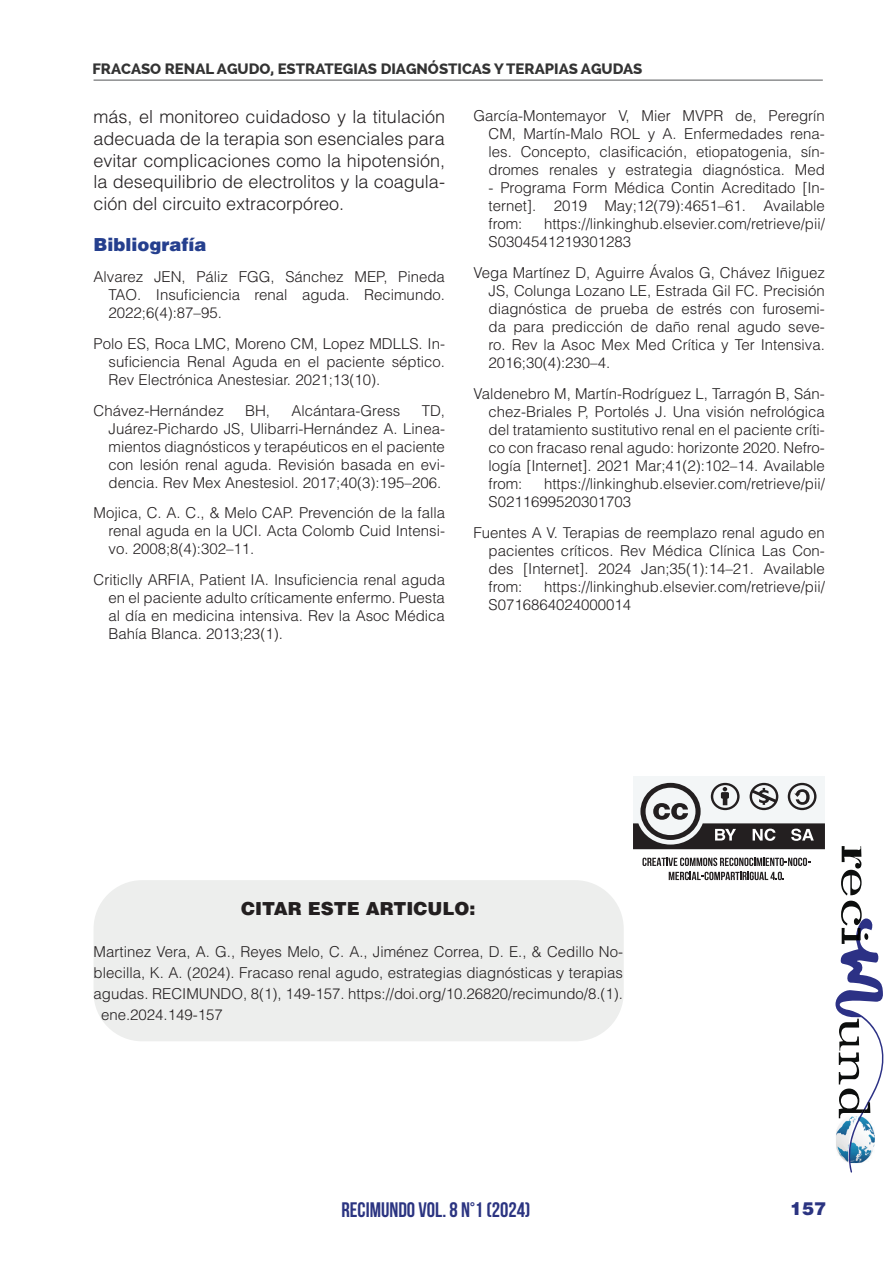
<style>
.page{position:relative;width:893px;height:1263px;background:#fff}
.page>*{position:absolute;margin:0;border:0;box-sizing:border-box;transform-origin:0 0}
.t1{font:700 21px "Bebas Neue";color:#2b3481}
.t2{font:300 18px/21.6px "Helvetica LT Std";color:#231f20;text-align:justify}
.t3{font:900 18px "Helvetica LT Std";color:#231f20}
.t4{font:900 18px "Helvetica LT Std";color:#253f8e}
.t5{font:900 18px "Helvetica LT Std";color:#2b3481}
.t6{font:300 15px/18px "Helvetica LT Std";color:#231f20;text-align:justify}
.t7{font:800 15px "Raleway";color:#333}
</style>
<div class="page">
<hr style="left:94px;top:80px;width:729px;height:1px;background:#545557">
<svg style="left:841px;top:846px;width:20px;height:49px"></svg>
<svg style="left:835px;top:901px;width:49px;height:272px"></svg>
<svg style="left:642px;top:858px;width:168px;height:8px"></svg>
<svg style="left:669px;top:872px;width:115px;height:8px"></svg>
<div style="left:633px;top:776px;width:192px;height:73px;background:#f3f6f7"></div>
<svg style="left:633px;top:783px;width:192px;height:66px"></svg>
<div style="left:94px;top:880px;width:530px;height:161px;background:#edeeed;border-radius:49px"></div>
<p class="t7" style="left:92px;top:60px;width:551px">FRACASO RENAL AGUDO, ESTRATEGIAS DIAGNÓSTICAS Y TERAPIAS AGUDAS</p>
<p class="t2" style="left:94px;top:106px;width:353px">más, el monitoreo cuidadoso y la titulación adecuada de la terapia son esenciales para evitar complicaciones como la hipotensión, la desequilibrio de electrolitos y la coagula&shy;ción del circuito extracorpóreo.</p>
<p class="t4" style="left:94px;top:233px;width:115px">Bibliografía</p>
<p class="t6" style="left:109px;top:268px;width:338px;text-indent:-15px">Alvarez JEN, Páliz FGG, Sánchez MEP, Pineda TAO. Insuficiencia renal aguda. Recimundo.<br>2022;6(4):87–95.</p>
<p class="t6" style="left:109px;top:334px;width:338px;text-indent:-15px">Polo ES, Roca LMC, Moreno CM, Lopez MDLLS. In&shy;suficiencia Renal Aguda en el paciente séptico.<br>Rev Electrónica Anestesiar. 2021;13(10).</p>
<p class="t6" style="left:94px;top:401px;width:132px">Chávez-Hernández</p>
<p class="t6" style="left:245px;top:401px;width:27px">BH,</p>
<p class="t6" style="left:291px;top:401px;width:110px">Alcántara-Gress</p>
<p class="t6" style="left:109px;top:401px;width:338px;text-indent:313px">TD, Juárez-Pichardo JS, Ulibarri-Hernández A. Linea&shy;mientos diagnósticos y terapéuticos en el paciente con lesión renal aguda. Revisión basada en evi&shy;dencia. Rev Mex Anestesiol. 2017;40(3):195–206.</p>
<p class="t6" style="left:109px;top:504px;width:338px;text-indent:-15px">Mojica, C. A. C., &amp; Melo CAP. Prevención de la falla renal aguda en la UCI. Acta Colomb Cuid Intensi&shy;vo. 2008;8(4):302–11.</p>
<p class="t6" style="left:109px;top:571px;width:338px;text-indent:-15px">Criticlly ARFIA, Patient IA. Insuficiencia renal aguda en el paciente adulto críticamente enfermo. Puesta al día en medicina intensiva. Rev la Asoc Médica Bahía Blanca. 2013;23(1).</p>
<p class="t6" style="left:488px;top:107px;width:338px;text-indent:-15px">García-Montemayor V, Mier MVPR de, Peregrín CM, Martín-Malo ROL y A. Enfermedades rena&shy;les. Concepto, clasificación, etiopatogenia, sín&shy;dromes renales y estrategia diagnóstica. Med</p>
<p class="t6" style="left:488px;top:179px;width:338px">- Programa Form Médica Contin Acreditado [In&shy;ternet]. 2019 May;12(79):4651–61. Available from:</p>
<p class="t6" style="left:488px;top:215px;width:338px;text-indent:56px">https://linkinghub.elsevier.com/retrieve/pii/<br>S0304541219301283</p>
<p class="t6" style="left:488px;top:264px;width:338px;text-indent:-15px">Vega Martínez D, Aguirre Ávalos G, Chávez Iñiguez JS, Colunga Lozano LE, Estrada Gil FC. Precisión diagnóstica de prueba de estrés con furosemi&shy;da para predicción de daño renal agudo seve&shy;ro. Rev la Asoc Mex Med Crítica y Ter Intensiva.<br>2016;30(4):230–4.</p>
<p class="t6" style="left:488px;top:384px;width:338px;text-indent:-15px">Valdenebro M, Martín-Rodríguez L, Tarragón B, Sán&shy;chez-Briales P, Portolés J. Una visión nefrológica del tratamiento sustitutivo renal en el paciente críti&shy;co con fracaso renal agudo: horizonte 2020. Nefro&shy;logía [Internet]. 2021 Mar;41(2):102–14. Available from:</p>
<p class="t6" style="left:488px;top:474px;width:338px;text-indent:56px">https://linkinghub.elsevier.com/retrieve/pii/<br>S0211699520301703</p>
<p class="t6" style="left:488px;top:523px;width:338px;text-indent:-15px">Fuentes A V. Terapias de reemplazo renal agudo en pacientes críticos. Rev Médica Clínica Las Con&shy;des [Internet]. 2024 Jan;35(1):14–21. Available from:</p>
<p class="t6" style="left:488px;top:577px;width:338px;text-indent:56px">https://linkinghub.elsevier.com/retrieve/pii/<br>S0716864024000014</p>
<p class="t3" style="left:241px;top:896px;width:236px">CITAR ESTE ARTICULO:</p>
<p class="t6" style="left:94px;top:943px;width:531px">Martinez Vera, A. G., Reyes Melo, C. A., Jiménez Correa, D. E., &amp; Cedillo No-</p>
<p class="t6" style="left:94px;top:964px;width:531px">blecilla, K. A. (2024). Fracaso renal agudo, estrategias diagnósticas y terapias</p>
<p class="t6" style="left:94px;top:985px;width:531px">agudas. RECIMUNDO, 8(1), 149-157. https://doi.org/10.26820/recimundo/8.(1).</p>
<p class="t6" style="left:101px;top:1006px;width:123px">ene.2024.149-157</p>
<h1 class="t1" style="left:341px;top:1198px;width:190px">RECIMUNDO VOL. 8 N°1 (2024)</h1>
<p class="t5" style="left:790px;top:1197px;width:38px">157</p>
</div>
